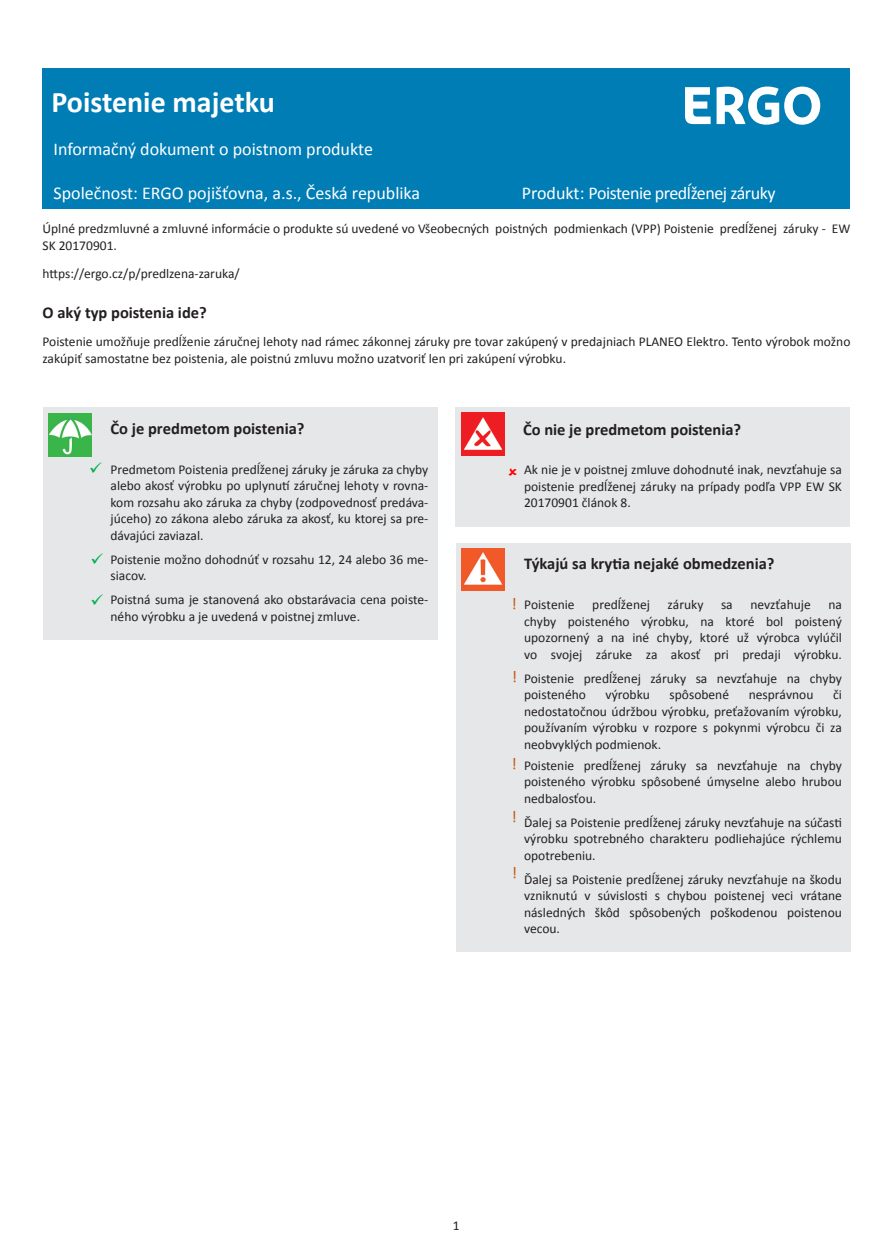
<style>
.page{position:relative;width:893px;height:1251px;background:#fff}
.page>*{position:absolute;margin:0;border:0;box-sizing:border-box;transform-origin:0 0}
.t1{font:700 30px "Calibri";color:#fff}
.t2{font:18px "Calibri";color:#fff}
.t3{font:18px "Calibri";letter-spacing:-.025em;color:#fff}
.t4{font:700 16.5px "Calibri";color:#231f20}
.t5{font:16.5px "Calibri";color:#c45911}
.t6{font:13.5px/16.5px "Calibri";color:#231f20;text-align:justify}
</style>
<div class="page">
<div style="left:455px;top:407px;width:394px;height:119px;background:#e6e7e9"></div>
<div style="left:43px;top:407px;width:395px;height:232px;background:#e6e7e9"></div>
<div style="left:456px;top:543px;width:394px;height:407px;background:#e6e7e9"></div>
<div style="left:43px;top:68px;width:807px;height:141px;background:#007db5"></div>
<svg style="left:685px;top:87px;width:26px;height:37px"></svg>
<svg style="left:717px;top:86px;width:103px;height:39px"></svg>
<img style="left:49px;top:414px;width:42px;height:42px">
<img style="left:462px;top:413px;width:42px;height:42px">
<img style="left:462px;top:548px;width:42px;height:42px">
<p class="t1" style="left:51px;top:81px;width:225px">Poistenie majetku</p>
<p class="t2" style="left:53px;top:137px;width:321px">Informačný dokument o poistnom produkte</p>
<p class="t2" style="left:53px;top:180px;width:368px">Společnost: ERGO pojišťovna, a.s., Česká republika</p>
<p class="t3" style="left:522px;top:180px;width:255px">Produkt: Poistenie predĺženej záruky</p>
<p class="t6" style="left:43px;top:220px;width:809px">Úplné predzmluvné a zmluvné informácie o produkte sú uvedené vo Všeobecných poistných podmienkach (VPP) Poistenie predĺženej záruky - EW<br>SK 20170901.</p>
<p class="t6" style="left:43px;top:265px;width:199px">https://ergo.cz/p/predlzena-zaruka/</p>
<p class="t4" style="left:43px;top:300px;width:166px">O aký typ poistenia ide?</p>
<p class="t6" style="left:43px;top:333px;width:809px">Poistenie umožňuje predĺženie záručnej lehoty nad rámec zákonnej záruky pre tovar zakúpený v predajniach PLANEO Elektro. Tento výrobok možno zakúpiť samostatne bez poistenia, ale poistnú zmluvu možno uzatvoriť len pri zakúpení výrobku.</p>
<p class="t4" style="left:111px;top:416px;width:196px">Čo je predmetom poistenia?</p>
<p class="t4" style="left:523px;top:417px;width:220px">Čo nie je predmetom poistenia?</p>
<p class="t6" style="left:524px;top:461px;width:319px">Ak nie je v poistnej zmluve dohodnuté inak, nevzťahuje sa poistenie predĺženej záruky na prípady podľa VPP EW SK 20170901 článok 8.</p>
<p class="t6" style="left:111px;top:460px;width:319px">Predmetom Poistenia predĺženej záruky je záruka za chyby alebo akosť výrobku po uplynutí záručnej lehoty v rovna&shy;kom rozsahu ako záruka za chyby (zodpovednosť predáva&shy;júceho) zo zákona alebo záruka za akosť, ku ktorej sa pre&shy;dávajúci zaviazal.</p>
<p class="t6" style="left:111px;top:550px;width:319px">Poistenie možno dohodnúť v rozsahu 12, 24 alebo 36 me&shy;siacov.</p>
<p class="t6" style="left:111px;top:591px;width:319px">Poistná suma je stanovená ako obstarávacia cena poiste&shy;ného výrobku a je uvedená v poistnej zmluve.</p>
<p class="t6" style="left:524px;top:595px;width:52px">Poistenie</p>
<p class="t6" style="left:592px;top:595px;width:59px">predĺženej</p>
<p class="t6" style="left:668px;top:595px;width:37px">záruky</p>
<p class="t6" style="left:721px;top:595px;width:13px">sa</p>
<p class="t6" style="left:750px;top:595px;width:62px">nevzťahuje</p>
<p class="t4" style="left:524px;top:551px;width:252px">Týkajú sa krytia nejaké obmedzenia?</p>
<p class="t5" style="left:511px;top:592px;width:7px">!</p>
<p class="t6" style="left:524px;top:595px;width:319px;text-indent:304px">na chyby poisteného výrobku, na ktoré bol poistený upozornený a na iné chyby, ktoré už výrobca vylúčil vo svojej záruke za akosť pri predaji výrobku.</p>
<p class="t6" style="left:524px;top:669px;width:319px">Poistenie predĺženej záruky sa nevzťahuje na chyby poisteného</p>
<p class="t5" style="left:512px;top:664px;width:7px">!</p>
<p class="t6" style="left:524px;top:685px;width:319px;text-indent:309px">či nedostatočnou údržbou výrobku, preťažovaním výrobku, používaním výrobku v rozpore s pokynmi výrobcu či za neobvyklých podmienok.</p>
<p class="t6" style="left:524px;top:756px;width:319px">Poistenie predĺženej záruky sa nevzťahuje na chyby poisteného výrobku spôsobené úmyselne alebo hrubou nedbalosťou.</p>
<p class="t6" style="left:524px;top:813px;width:319px">Ďalej sa Poistenie predĺženej záruky nevzťahuje na súčasti výrobku spotrebného charakteru podliehajúce rýchlemu opotrebeniu.</p>
<p class="t6" style="left:524px;top:870px;width:319px">Ďalej sa Poistenie predĺženej záruky nevzťahuje na škodu vzniknutú v súvislosti s chybou poistenej veci vrátane následných škôd spôsobených poškodenou poistenou vecou.</p>
<p class="t6" style="left:606px;top:685px;width:46px">výrobku</p>
<p class="t6" style="left:670px;top:685px;width:61px">spôsobené</p>
<p class="t6" style="left:749px;top:685px;width:66px">nesprávnou</p>
<p class="t5" style="left:512px;top:752px;width:7px">!</p>
<p class="t5" style="left:512px;top:804px;width:7px">!</p>
<p class="t5" style="left:512px;top:861px;width:7px">!</p>
<p class="t6" style="left:453px;top:1216px;width:8px">1</p>
</div>
